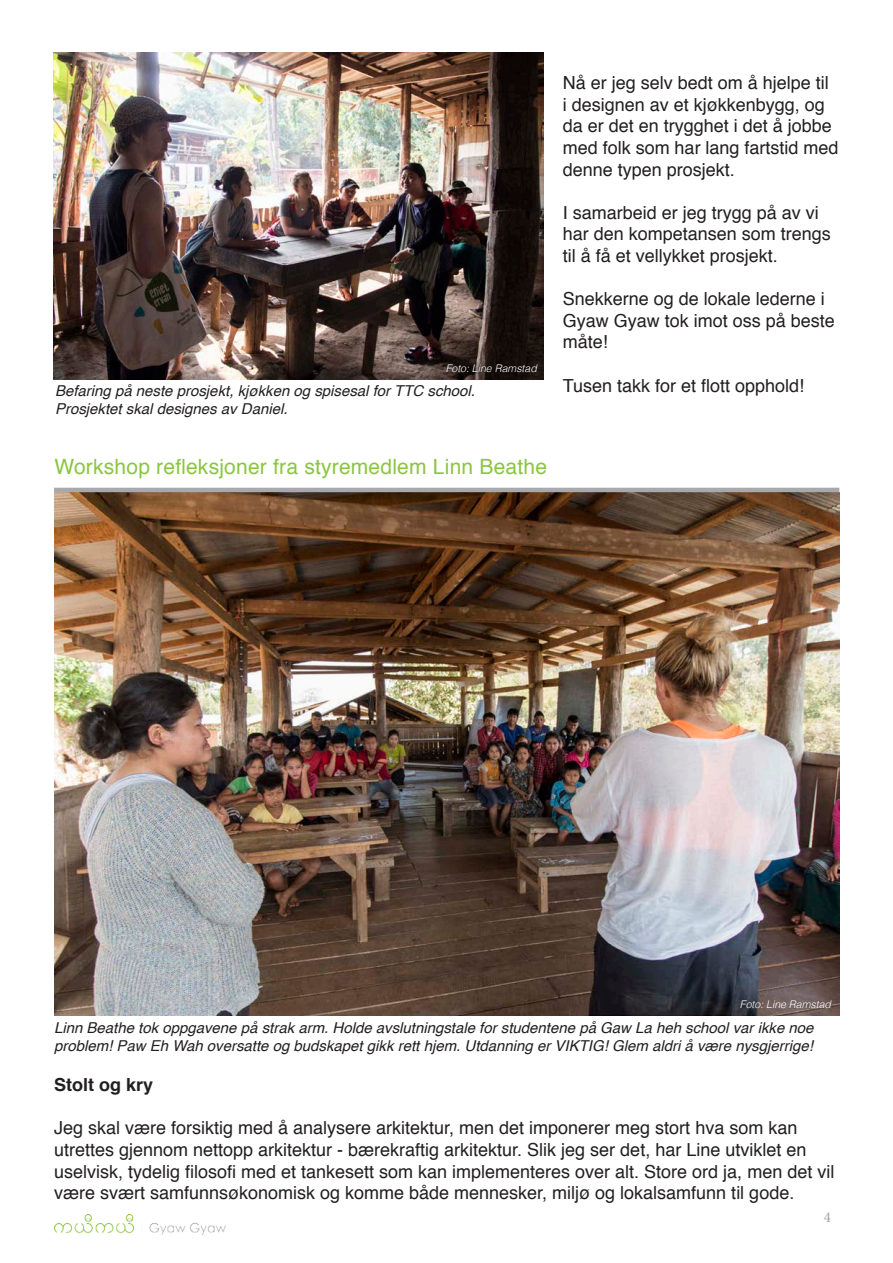
<style>
.page{position:relative;width:893px;height:1263px;background:#fff}
.page>*{position:absolute;margin:0;border:0;box-sizing:border-box;transform-origin:0 0}
.t1{font:21px "Helvetica";letter-spacing:.01em;color:#8bc640}
.t2{font:18px/21.6px "Helvetica";color:#231f20}
.t3{font:700 18px "Helvetica";color:#231f20}
.t4{font:italic 15px/18px "Helvetica";color:#231f20}
.t5{font:15px "Minion Pro";color:#a3a3a3}
.t6{font:italic 300 10.5px "Helvetica";color:#fff}
</style>
<div class="page">
<img style="left:54px;top:1214px;width:171px;height:20px">
<img style="left:54px;top:492px;width:785px;height:524px">
<img style="left:54px;top:53px;width:490px;height:326px">
<hr style="left:54px;top:488px;width:785px;height:4px;background:#a8a9ad">
<p class="t6" style="left:446px;top:360px;width:93px">Foto: Line Ramstad</p>
<p class="t4" style="left:55px;top:382px;width:421px">Befaring på neste prosjekt, kjøkken og spisesal for TTC school.</p>
<p class="t4" style="left:55px;top:400px;width:234px">Prosjektet skal designes av Daniel.</p>
<p class="t1" style="left:54px;top:450px;width:494px">Workshop refleksjoner fra styremedlem Linn Beathe</p>
<p class="t2" style="left:563px;top:73px;width:277px">Nå er jeg selv bedt om å hjelpe til<br>i designen av et kjøkkenbygg, og da er det en trygghet i det å jobbe med folk som har lang fartstid med denne typen prosjekt.</p>
<p class="t2" style="left:563px;top:202px;width:270px">I samarbeid er jeg trygg på av vi har den kompetansen som trengs til å få et vellykket prosjekt.</p>
<p class="t2" style="left:563px;top:289px;width:274px">Snekkerne og de lokale lederne i<br>Gyaw Gyaw tok imot oss på beste måte!</p>
<p class="t2" style="left:563px;top:375px;width:243px">Tusen takk for et flott opphold!</p>
<p class="t6" style="left:740px;top:996px;width:93px">Foto: Line Ramstad</p>
<p class="t4" style="left:54px;top:1019px;width:761px">Linn Beathe tok oppgavene på strak arm. Holde avslutningstale for studentene på Gaw La heh school var ikke noe problem! Paw Eh Wah oversatte og budskapet gikk rett hjem. Utdanning er VIKTIG! Glem aldri å være nysgjerrige!</p>
<p class="t3" style="left:54px;top:1070px;width:101px">Stolt og kry</p>
<p class="t2" style="left:54px;top:1118px;width:782px">Jeg skal være forsiktig med å analysere arkitektur, men det imponerer meg stort hva som kan utrettes gjennom nettopp arkitektur - bærekraftig arkitektur. Slik jeg ser det, har Line utviklet en uselvisk, tydelig filosofi med et tankesett som kan implementeres over alt. Store ord ja, men det vil være svært samfunnsøkonomisk og komme både mennesker, miljø og lokalsamfunn til gode.</p>
<p class="t5" style="left:824px;top:1207px;width:9px">4</p>
</div>
